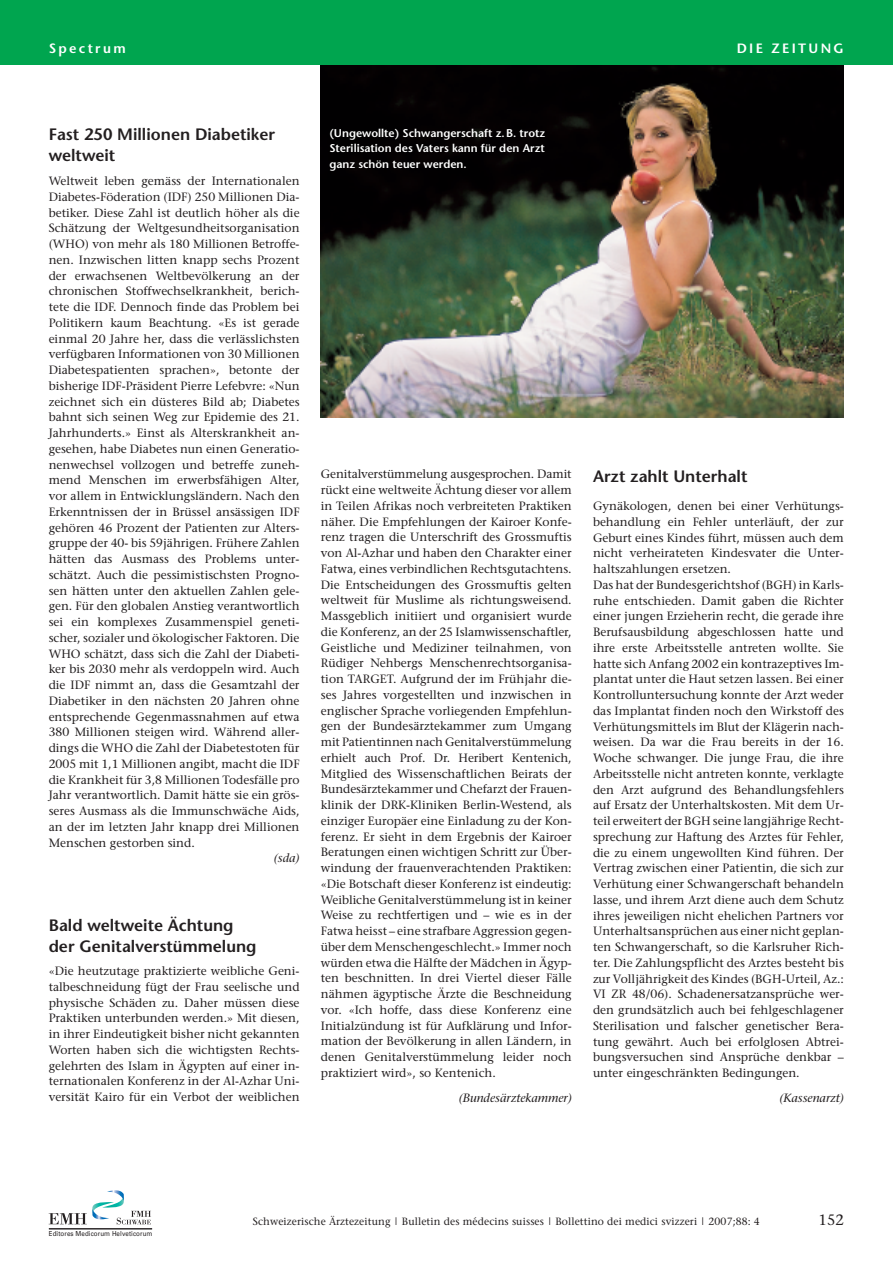
<style>
.page{position:relative;width:893px;height:1263px;background:#fff}
.page>*{position:absolute;margin:0;border:0;box-sizing:border-box;transform-origin:0 0}
.t1{font:600 16.5px/21px "Stone Sans";color:#231f20}
.t2{font:15px "Stone Serif";color:#231f20}
.t3{font:600 13.5px "Stone Sans";letter-spacing:.17em;color:#fff}
.t4{font:12px/15.8px "Stone Serif";color:#231f20;text-align:justify}
.t5{font:italic 12px "Stone Serif";color:#231f20}
.t6{font:600 11.25px/15.8px "Stone Sans";color:#fff;text-align:justify}
.t7{font:10.5px "Stone Serif";letter-spacing:.01em;color:#231f20}
.t8{font:6.9px "Univers";letter-spacing:.015em;color:#231f20;scale:.9 1}
</style>
<div class="page">
<svg style="left:49px;top:1190px;width:102px;height:34px"></svg>
<hr style="left:49px;top:1228px;width:103px;height:1px;background:#231f20">
<img style="left:321px;top:64px;width:523px;height:353px">
<div style="left:0;top:0;width:893px;height:64px;background:#00a54f"></div>
<p class="t3" style="left:49px;top:42px;width:79px">Spectrum</p>
<p class="t3" style="left:737px;top:42px;width:109px">DIE ZEITUNG</p>
<h1 class="t1" style="left:49px;top:126px;width:228px">Fast 250 Millionen Diabetiker weltweit</h1>
<p class="t4" style="left:49px;top:174px;width:252px">Weltweit leben gemäss der Internationalen Diabetes-Föderation (IDF) 250 Millionen Dia&shy;betiker. Diese Zahl ist deutlich höher als die Schätzung der Weltgesundheitsorganisation (WHO) von mehr als 180 Millionen Betroffe&shy;nen. Inzwischen litten knapp sechs Prozent der erwachsenen Weltbevölkerung an der chronischen Stoffwechselkrankheit, berich&shy;tete die IDF. Dennoch finde das Problem bei Politikern kaum Beachtung. «Es ist gerade einmal 20 Jahre her, dass die verlässlichsten verfügbaren Informationen von 30 Millionen Diabetespatienten sprachen», betonte der bisherige IDF-Präsident Pierre Lefebvre: «Nun zeichnet sich ein düsteres Bild ab; Diabetes bahnt sich seinen Weg zur Epidemie des 21.<br>Jahrhunderts.» Einst als Alterskrankheit an&shy;gesehen, habe Diabetes nun einen Generatio&shy;nenwechsel vollzogen und betreffe zuneh&shy;mend Menschen im erwerbsfähigen Alter, vor allem in Entwicklungsländern. Nach den Erkenntnissen der in Brüssel ansässigen IDF gehören 46 Prozent der Patienten zur Alters&shy;gruppe der 40- bis 59jährigen. Frühere Zahlen hätten das Ausmass des Problems unter&shy;schätzt. Auch die pessimistischsten Progno&shy;sen hätten unter den aktuellen Zahlen gele&shy;gen. Für den globalen Anstieg verantwortlich sei ein komplexes Zusammenspiel geneti&shy;scher, sozialer und ökologischer Faktoren. Die WHO schätzt, dass sich die Zahl der Diabeti&shy;ker bis 2030 mehr als verdoppeln wird. Auch die IDF nimmt an, dass die Gesamtzahl der Diabetiker in den nächsten 20 Jahren ohne entsprechende Gegenmassnahmen auf etwa 380 Millionen steigen wird. Während aller&shy;dings die WHO die Zahl der Diabetestoten für 2005 mit 1,1 Millionen angibt, macht die IDF die Krankheit für 3,8 Millionen Todesfälle pro Jahr verantwortlich. Damit hätte sie ein grös&shy;seres Ausmass als die Immunschwäche Aids, an der im letzten Jahr knapp drei Millionen Menschen gestorben sind.</p>
<p class="t5" style="left:274px;top:853px;width:27px">(sda)</p>
<h1 class="t1" style="left:49px;top:916px;width:209px">Bald weltweite Ächtung der Genitalverstümmelung</h1>
<p class="t4" style="left:49px;top:964px;width:252px">«Die heutzutage praktizierte weibliche Geni&shy;talbeschneidung fügt der Frau seelische und physische Schäden zu. Daher müssen diese Praktiken unterbunden werden.» Mit diesen, in ihrer Eindeutigkeit bisher nicht gekannten Worten haben sich die wichtigsten Rechts&shy;gelehrten des Islam in Ägypten auf einer in&shy;ternationalen Konferenz in der Al-Azhar Uni&shy;versität Kairo für ein Verbot der weiblichen</p>
<p class="t6" style="left:329px;top:126px;width:218px">(Ungewollte) Schwangerschaft z.B. trotz Sterilisation des Vaters kann für den Arzt ganz schön teuer werden.</p>
<p class="t4" style="left:321px;top:467px;width:252px">Genitalverstümmelung ausgesprochen. Damit rückt eine weltweite Ächtung dieser vor allem in Teilen Afrikas noch verbreiteten Praktiken näher. Die Empfehlungen der Kairoer Konfe&shy;renz tragen die Unterschrift des Grossmuftis von Al-Azhar und haben den Charakter einer Fatwa, eines verbindlichen Rechtsgutachtens.<br>Die Entscheidungen des Grossmuftis gelten weltweit für Muslime als richtungsweisend.<br>Massgeblich initiiert und organisiert wurde die Konferenz, an der 25 Islamwissenschaftler, Geistliche und Mediziner teilnahmen, von Rüdiger Nehbergs Menschenrechtsorganisa&shy;tion TARGET. Aufgrund der im Frühjahr die&shy;ses Jahres vorgestellten und inzwischen in englischer Sprache vorliegenden Empfehlun&shy;gen der Bundesärztekammer zum Umgang mit Patientinnen nach Genitalverstümmelung erhielt auch Prof. Dr. Heribert Kentenich, Mitglied des Wissenschaftlichen Beirats der Bundesärztekammer und Chefarzt der Frauen&shy;klinik der DRK-Kliniken Berlin-Westend, als einziger Europäer eine Einladung zu der Kon&shy;ferenz. Er sieht in dem Ergebnis der Kairoer Beratungen einen wichtigen Schritt zur Über&shy;windung der frauenverachtenden Praktiken: «Die Botschaft dieser Konferenz ist eindeutig:<br>Weibliche Genitalverstümmelung ist in keiner Weise zu rechtfertigen und – wie es in der Fatwa heisst – eine strafbare Aggression gegen&shy;über dem Menschengeschlecht.» Immer noch würden etwa die Hälfte der Mädchen in Ägyp&shy;ten beschnitten. In drei Viertel dieser Fälle nähmen ägyptische Ärzte die Beschneidung vor. «Ich hoffe, dass diese Konferenz eine Initialzündung ist für Aufklärung und Infor&shy;mation der Bevölkerung in allen Ländern, in denen Genitalverstümmelung leider noch praktiziert wird», so Kentenich.</p>
<p class="t5" style="left:459px;top:1093px;width:115px">(Bundesärztekammer)</p>
<h1 class="t1" style="left:593px;top:467px;width:156px">Arzt zahlt Unterhalt</h1>
<p class="t4" style="left:593px;top:499px;width:252px;text-align:left">Gynäkologen, denen bei einer Verhütungs&shy;behandlung ein Fehler unterläuft, der zur Geburt eines Kindes führt, müssen auch dem nicht verheirateten Kindesvater die Unter&shy;haltszahlungen ersetzen.<br>Das hat der Bundesgerichtshof (BGH) in Karls&shy;ruhe entschieden. Damit gaben die Richter einer jungen Erzieherin recht, die gerade ihre Berufsausbildung abgeschlossen hatte und ihre erste Arbeitsstelle antreten wollte. Sie hatte sich Anfang 2002 ein kontrazeptives Im&shy;plantat unter die Haut setzen lassen. Bei einer Kontrolluntersuchung konnte der Arzt weder das Implantat finden noch den Wirkstoff des Verhütungsmittels im Blut der Klägerin nach&shy;weisen. Da war die Frau bereits in der 16.<br>Woche schwanger. Die junge Frau, die ihre Arbeitsstelle nicht antreten konnte, verklagte den Arzt aufgrund des Behandlungsfehlers auf Ersatz der Unterhaltskosten. Mit dem Ur&shy;teil erweitert der BGH seine langjährige Recht&shy;sprechung zur Haftung des Arztes für Fehler, die zu einem ungewollten Kind führen. Der Vertrag zwischen einer Patientin, die sich zur Verhütung einer Schwangerschaft behandeln lasse, und ihrem Arzt diene auch dem Schutz ihres jeweiligen nicht ehelichen Partners vor Unterhaltsansprüchen aus einer nicht geplan&shy;ten Schwangerschaft, so die Karlsruher Rich&shy;ter. Die Zahlungspflicht des Arztes besteht bis zur Volljährigkeit des Kindes (BGH-Urteil, Az.:<br>VI ZR 48/06). Schadenersatzansprüche wer&shy;den grundsätzlich auch bei fehlgeschlagener Sterilisation und falscher genetischer Bera&shy;tung gewährt. Auch bei erfolglosen Abtrei&shy;bungsversuchen sind Ansprüche denkbar – unter eingeschränkten Bedingungen.</p>
<p class="t5" style="left:779px;top:1093px;width:66px">(Kassenarzt)</p>
<p class="t8" style="left:49px;top:1229px;width:117px">Editores Medicorum Helveticorum</p>
<p class="t7" style="left:253px;top:1217px;width:509px">Schweizerische Ärztezeitung | Bulletin des médecins suisses | Bollettino dei medici svizzeri | 2007;88: 4</p>
<p class="t2" style="left:818px;top:1213px;width:27px">152</p>
</div>
